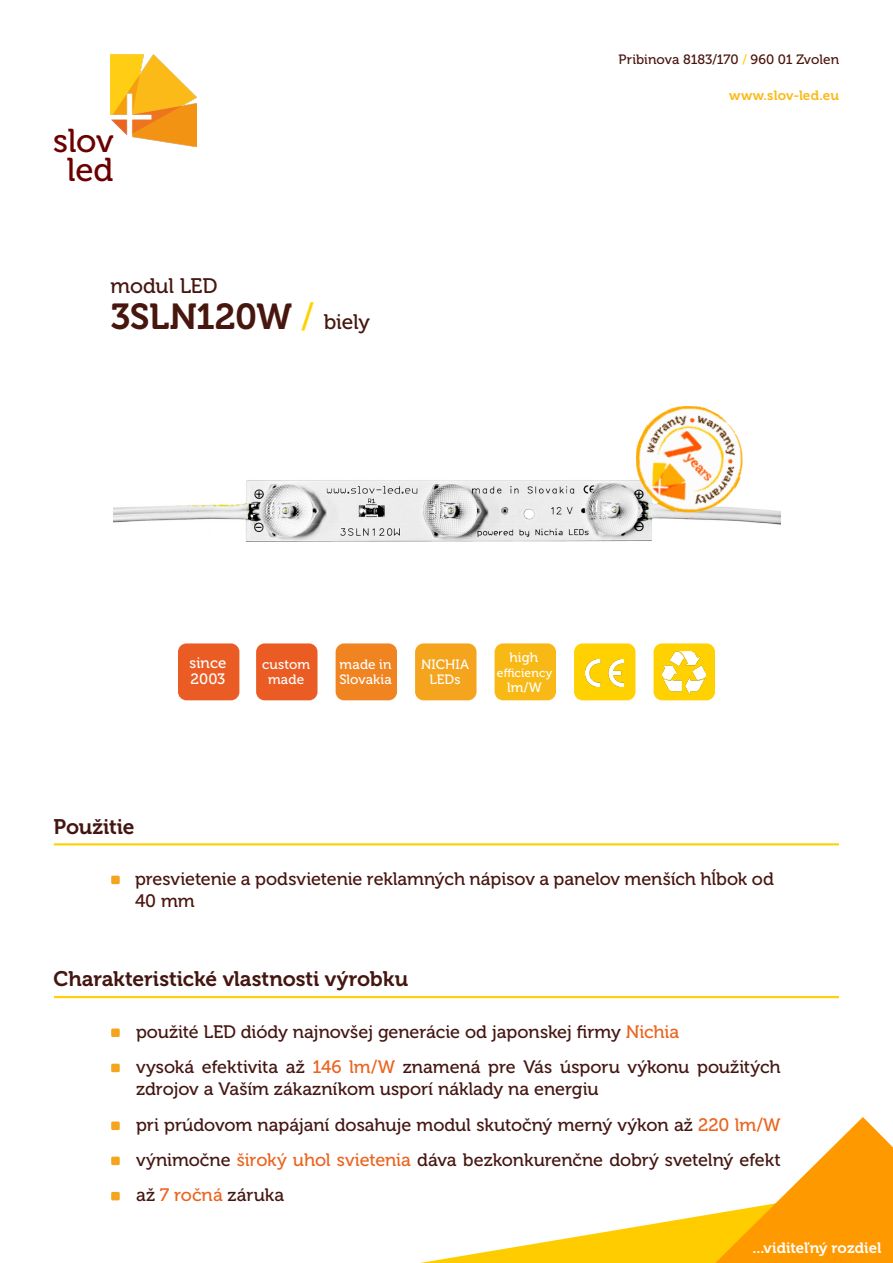
<style>
.page{position:relative;width:893px;height:1263px;background:#fff}
.page>*{position:absolute;margin:0;border:0;box-sizing:border-box;transform-origin:0 0}
.t1{font:36px "Museo 700";letter-spacing:-.015em;color:#46160f}
.t2{font:33px/29.7px "Museo 500";letter-spacing:-.01em;color:#6b0000;text-align:center}
.t3{font:21px "Museo 700";letter-spacing:-.005em;color:#441611}
.t4{font:21px "Museo 500";letter-spacing:-.01em;color:#46160f}
.t5{font:18px/22.5px "Museo 500";letter-spacing:-.005em;color:#441611}
.t6{font:18px/22.5px "Museo 500";letter-spacing:-.005em;color:#48150f}
.t7{font:15px "Museo 700";color:#fff}
.t8{font:15px/16.5px "Museo 500";color:#fff}
.t9{font:13.5px/15px "Museo 500";letter-spacing:.005em;color:#fff}
.t10{font:13.5px "Museo 500";color:#48150f}
.t11{font:13.5px "Museo 700";letter-spacing:.005em;color:#fbba18}
.t12{font:12px "Museo 500";letter-spacing:.01em;color:#fff}
.s1{font-family:"Museo 500";color:#ffd100}
.s2{font-family:"Museo 500";font-size:21px}
.s3{color:#ffd100}
.s4{color:#4b150a}
.s5{color:#eb6420}
</style>
<div class="page">
<img style="left:113px;top:480px;width:668px;height:62px">
<img style="left:111px;top:54px;width:86px;height:93px">
<div style="left:111px;top:1121px;width:9px;height:9px;background:#f4a41d;border-radius:2px"></div>
<div style="left:111px;top:1064px;width:9px;height:8px;background:#f4a41d;border-radius:2px"></div>
<div style="left:111px;top:1028px;width:9px;height:9px;background:#f4a41d;border-radius:2px"></div>
<div style="left:111px;top:1156px;width:9px;height:9px;background:#f4a41d;border-radius:2px"></div>
<div style="left:111px;top:1192px;width:9px;height:8px;background:#f4a41d;border-radius:2px"></div>
<hr style="left:54px;top:843px;width:785px;height:2px;background:#ffd100">
<hr style="left:54px;top:996px;width:785px;height:2px;background:#ffd100">
<img style="left:635px;top:406px;width:109px;height:108px">
<div style="left:178px;top:643px;width:61px;height:57px;background:#eb5c24;border-radius:9px"></div>
<div style="left:256px;top:643px;width:62px;height:57px;background:#eb5c24;border-radius:9px"></div>
<div style="left:336px;top:643px;width:61px;height:57px;background:#f08421;border-radius:9px"></div>
<div style="left:415px;top:643px;width:61px;height:57px;background:#f4a41d;border-radius:9px"></div>
<div style="left:495px;top:643px;width:61px;height:57px;background:#f8b916;border-radius:9px"></div>
<div style="left:574px;top:643px;width:61px;height:57px;background:#ffd100;border-radius:9px"></div>
<img style="left:585px;top:660px;width:38px;height:27px">
<div style="left:654px;top:643px;width:61px;height:57px;background:#ffd100;border-radius:9px"></div>
<img style="left:663px;top:652px;width:43px;height:42px">
<div style="left:111px;top:876px;width:9px;height:8px;background:#f4a41d;border-radius:2px"></div>
<svg style="left:420px;top:1117px;width:473px;height:146px"></svg>
<p class="t2" style="left:53px;top:126px;width:62px">slov led</p>
<p class="t4" style="left:111px;top:274px;width:108px">modul LED</p>
<p class="t1" style="left:111px;top:296px;width:261px">3SLN120W <span class="s1">/</span> <span class="s2">biely</span></p>
<p class="t10" style="left:618px;top:52px;width:222px">Pribinova 8183/170 <span class="s3">/</span> <span class="s4">960 01 Zvolen</span></p>
<p class="t11" style="left:729px;top:87px;width:111px">www.slov-led.eu</p>
<p class="t3" style="left:54px;top:815px;width:82px">Použitie</p>
<p class="t8" style="left:190px;top:655px;width:38px">since<br>2003</p>
<p class="t9" style="left:262px;top:657px;width:49px">custom</p>
<p class="t9" style="left:268px;top:672px;width:38px">made</p>
<p class="t9" style="left:339px;top:657px;width:54px">made in<br>Slovakia</p>
<p class="t9" style="left:421px;top:657px;width:49px;text-align:center">NICHIA<br>LEDs</p>
<p class="t9" style="left:509px;top:650px;width:30px">high</p>
<p class="t12" style="left:497px;top:666px;width:57px">efficiency</p>
<p class="t9" style="left:507px;top:680px;width:36px">lm/W</p>
<p class="t6" style="left:135px;top:868px;width:640px">presvietenie a podsvietenie reklamných nápisov a panelov menších hĺbok od<br>40 mm</p>
<p class="t3" style="left:54px;top:967px;width:356px">Charakteristické vlastnosti výrobku</p>
<p class="t5" style="left:136px;top:1020px;width:545px">použité LED diódy najnovšej generácie od japonskej firmy <span class="s5">Nichia</span></p>
<p class="t5" style="left:136px;top:1056px;width:646px">vysoká efektivita až <span class="s5">146 lm/W</span> znamená pre Vás úsporu výkonu použitých zdrojov a Vaším zákazníkom usporí náklady na energiu</p>
<p class="t5" style="left:136px;top:1113px;width:646px">pri prúdovom napájaní dosahuje modul skutočný merný výkon až <span class="s5">220 lm/W</span></p>
<p class="t5" style="left:136px;top:1149px;width:646px">výnimočne <span class="s5">široký uhol svietenia</span> dáva bezkonkurenčne dobrý svetelný efekt</p>
<p class="t5" style="left:136px;top:1184px;width:150px">až <span class="s5">7 ročná</span> záruka</p>
<p class="t7" style="left:753px;top:1239px;width:130px">...viditeľný rozdiel</p>
</div>
